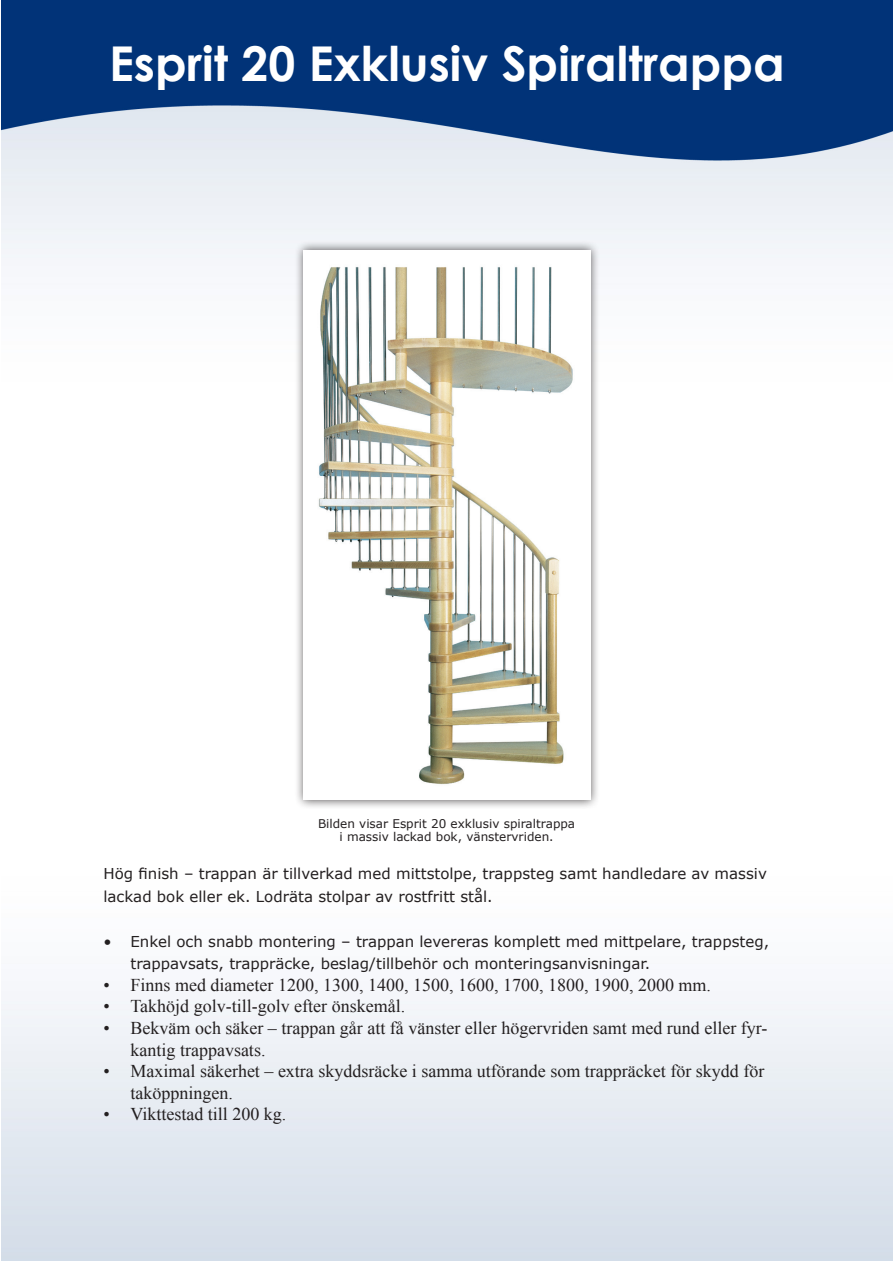
<style>
.page{position:relative;width:893px;height:1263px;background:#fff}
.page>*{position:absolute;margin:0;border:0;box-sizing:border-box;transform-origin:0 0}
.t1{font:700 48px "Century Gothic";color:#fff}
.t2{font:18px/21.6px "Times New Roman";color:#231f20}
.t3{font:15px/22.5px "Verdana";color:#231f20}
.t4{font:12px/13.5px "Verdana";color:#231f20;text-align:center}
</style>
<div class="page">
<img style="left:2px;top:0;width:891px;height:1260px">
<div style="left:294px;top:241px;width:306px;height:568px;background:#231f20;opacity:.75"></div>
<img style="left:304px;top:250px;width:286px;height:550px">
<p class="t1" style="left:109px;top:33px;width:677px">Esprit 20 Exklusiv Spiraltrappa</p>
<p class="t4" style="left:318px;top:816px;width:259px">Bilden visar Esprit 20 exklusiv spiraltrappa i massiv lackad bok, vänstervriden.</p>
<p class="t3" style="left:104px;top:862px;width:665px">Hög finish – trappan är tillverkad med mittstolpe, trappsteg samt handledare av massiv lackad bok eller ek. Lodräta stolpar av rostfritt stål.</p>
<p class="t3" style="left:130px;top:930px;width:640px;text-indent:-27px">• Enkel och snabb montering – trappan levereras komplett med mittpelare, trappsteg, trappavsats, trappräcke, beslag/tillbehör och monteringsanvisningar.</p>
<p class="t2" style="left:104px;top:974px;width:609px">• Finns med diameter 1200, 1300, 1400, 1500, 1600, 1700, 1800, 1900, 2000 mm.</p>
<p class="t2" style="left:104px;top:995px;width:303px">• Takhöjd golv-till-golv efter önskemål.</p>
<p class="t2" style="left:130px;top:1017px;width:638px;text-indent:-27px">• Bekväm och säker – trappan går att få vänster eller högervriden samt med rund eller fyr&shy;kantig trappavsats.</p>
<p class="t2" style="left:130px;top:1060px;width:635px;text-indent:-27px">• Maximal säkerhet – extra skyddsräcke i samma utförande som trappräcket för skydd för taköppningen.</p>
<p class="t2" style="left:104px;top:1103px;width:184px">• Vikttestad till 200 kg.</p>
</div>
